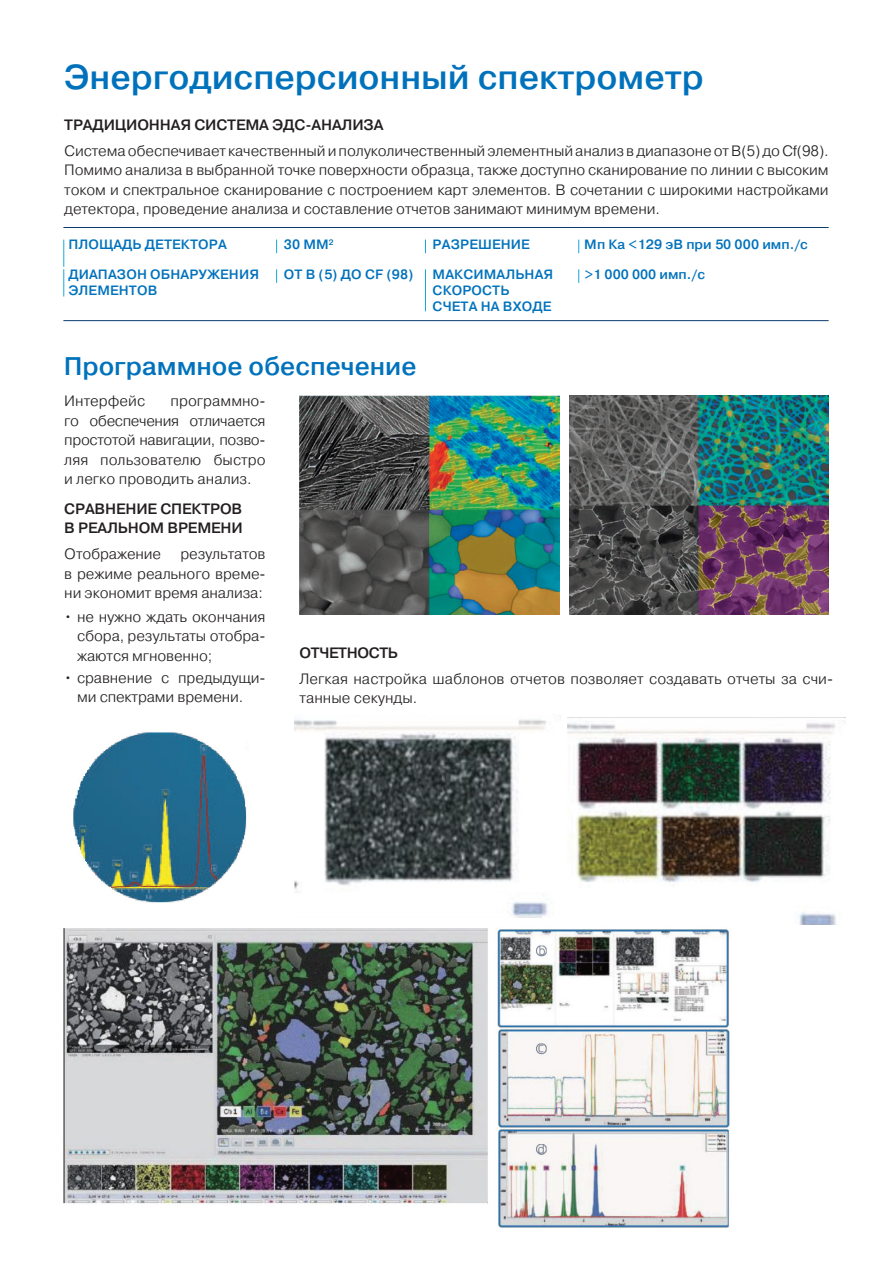
<style>
.page{position:relative;width:893px;height:1263px;background:#fff}
.page>*{position:absolute;margin:0;border:0;box-sizing:border-box;transform-origin:0 0}
.t1{font:500 34.5px "Pragmatica";color:#0072bc}
.t2{font:500 25.5px "Pragmatica";color:#0072bc}
.t3{font:300 15px/19.5px "Pragmatica";letter-spacing:-.01em;color:#231f20;text-align:justify}
.t4{font:500 15px/19.5px "Pragmatica";letter-spacing:-.01em;color:#231f20}
.t5{font:500 13.5px/16.2px "Pragmatica";letter-spacing:.01em;color:#0072bc}
</style>
<div class="page">
<img style="left:569px;top:396px;width:260px;height:219px">
<img style="left:300px;top:396px;width:259px;height:219px">
<svg style="left:276px;top:240px;width:1px;height:13px"></svg>
<svg style="left:425px;top:240px;width:1px;height:13px"></svg>
<svg style="left:578px;top:240px;width:1px;height:13px"></svg>
<svg style="left:63px;top:240px;width:1px;height:56px"></svg>
<svg style="left:276px;top:269px;width:1px;height:14px"></svg>
<hr style="left:425px;top:269px;width:1px;height:42px;background:#16a6df">
<svg style="left:578px;top:269px;width:1px;height:14px"></svg>
<img style="left:73px;top:732px;width:174px;height:171px">
<img style="left:294px;top:717px;width:267px;height:201px">
<img style="left:567px;top:717px;width:278px;height:207px">
<img style="left:63px;top:928px;width:667px;height:300px">
<hr style="left:63px;top:227px;width:766px;height:1px;background:#0c3d6f">
<hr style="left:63px;top:320px;width:766px;height:1px;background:#0c3d6f">
<h1 class="t1" style="left:64px;top:55px;width:642px">Энергодисперсионный спектрометр</h1>
<p class="t4" style="left:64px;top:115px;width:321px">ТРАДИЦИОННАЯ СИСТЕМА ЭДС-АНАЛИЗА</p>
<p class="t3" style="left:64px;top:140px;width:766px">Система обеспечивает качественный и полуколичественный элементный анализ в диапазоне от B(5) до Cf(98).<br>Помимо анализа в выбранной точке поверхности образца, также доступно сканирование по линии с высоким током и спектральное сканирование с построением карт элементов. В сочетании с широкими настройками детектора, проведение анализа и составление отчетов занимают минимум времени.</p>
<p class="t5" style="left:68px;top:236px;width:160px">ПЛОЩАДЬ ДЕТЕКТОРА</p>
<p class="t5" style="left:284px;top:236px;width:51px">30 ММ<sup>2</sup></p>
<p class="t5" style="left:433px;top:236px;width:99px">РАЗРЕШЕНИЕ</p>
<p class="t5" style="left:584px;top:236px;width:225px">Мп Ка &lt;129 эВ при 50 000 имп./с</p>
<p class="t5" style="left:68px;top:266px;width:192px">ДИАПАЗОН ОБНАРУЖЕНИЯ<br>ЭЛЕМЕНТОВ</p>
<p class="t5" style="left:284px;top:266px;width:131px">ОТ В (5) ДО CF (98)</p>
<p class="t5" style="left:433px;top:266px;width:122px">МАКСИМАЛЬНАЯ<br>СКОРОСТЬ<br>СЧЕТА НА ВХОДЕ</p>
<p class="t5" style="left:584px;top:266px;width:122px">&gt;1 000 000 имп./с</p>
<h2 class="t2" style="left:64px;top:349px;width:354px">Программное обеспечение</h2>
<p class="t3" style="left:64px;top:391px;width:82px">Интерфейс</p>
<p class="t3" style="left:64px;top:391px;width:203px;text-indent:106px">программно&shy;го обеспечения отличается простотой навигации, позво&shy;ляя пользователю быстро и легко проводить анализ.</p>
<p class="t4" style="left:64px;top:499px;width:180px">СРАВНЕНИЕ СПЕКТРОВ<br>В РЕАЛЬНОМ ВРЕМЕНИ</p>
<p class="t3" style="left:64px;top:544px;width:98px">Отображение</p>
<p class="t3" style="left:64px;top:544px;width:203px;text-indent:116px">результатов в режиме реального време&shy;ни экономит время анализа:</p>
<p class="t3" style="left:77px;top:607px;width:190px;text-indent:-13px">• не нужно ждать окончания сбора, результаты отобра&shy;жаются мгновенно;</p>
<p class="t3" style="left:77px;top:667px;width:190px;text-indent:-13px">• сравнение с предыдущи&shy;ми спектрами времени.</p>
<p class="t4" style="left:300px;top:642px;width:100px">ОТЧЕТНОСТЬ</p>
<p class="t3" style="left:300px;top:668px;width:535px">Легкая настройка шаблонов отчетов позволяет создавать отчеты за счи&shy;танные секунды.</p>
</div>
